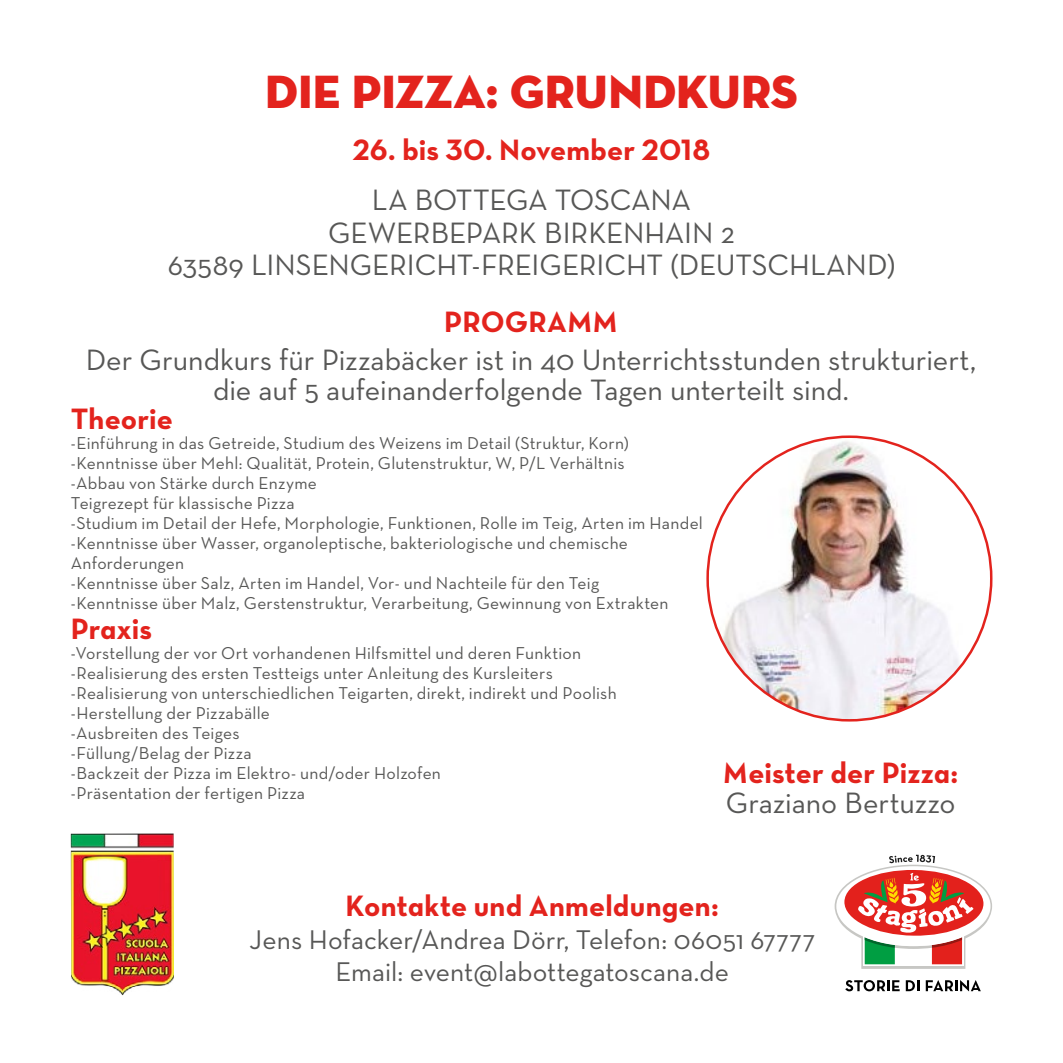
<style>
.page{position:relative;width:1063px;height:1063px;background:#fff}
.page>*{position:absolute;margin:0;border:0;box-sizing:border-box;transform-origin:0 0}
.t1{font:47.5px "Neutra Disp Titling";letter-spacing:.005em;color:#e3231d}
.t2{font:30px/32.5px "Neutra Text";letter-spacing:-.005em;color:#575756;text-align:center}
.t3{font:30px "Neutra Text Bold Alt";letter-spacing:.005em;color:#e3231d}
.t4{font:27.5px/32.5px "Neutra Text";color:#575756;text-align:center}
.t5{font:17.5px/20px "Neutra Text";letter-spacing:.015em;color:#575756}
</style>
<div class="page">
<img style="left:708px;top:437px;width:283px;height:283px;border-radius:142px">
<svg style="left:835px;top:855px;width:157px;height:114px"></svg>
<svg style="left:845px;top:980px;width:55px;height:11px"></svg>
<svg style="left:906px;top:980px;width:13px;height:11px"></svg>
<svg style="left:926px;top:980px;width:55px;height:11px"></svg>
<img style="left:71px;top:833px;width:103px;height:162px">
<h1 class="t1" style="left:265px;top:62px;width:534px">DIE PIZZA: GRUNDKURS</h1>
<h2 class="t3" style="left:353px;top:131px;width:359px">26. bis 30. November 2018</h2>
<h2 class="t2" style="left:168px;top:183px;width:729px">LA BOTTEGA TOSCANA<br>GEWERBEPARK BIRKENHAIN 2<br>63589 LINSENGERICHT-FREIGERICHT (DEUTSCHLAND)</h2>
<h2 class="t3" style="left:444px;top:303px;width:175px">PROGRAMM</h2>
<h2 class="t2" style="left:86px;top:344px;width:892px;line-height:30px">Der Grundkurs für Pizzabäcker ist in 40 Unterrichtsstunden strukturiert, die auf 5 aufeinanderfolgende Tagen unterteilt sind.</h2>
<h2 class="t3" style="left:71px;top:401px;width:103px">Theorie</h2>
<p class="t5" style="left:71px;top:433px;width:634px">-Einführung in das Getreide, Studium des Weizens im Detail (Struktur, Korn) -Kenntnisse über Mehl: Qualität, Protein, Glutenstruktur, W, P/L Verhältnis<br>-Abbau von Stärke durch Enzyme<br>Teigrezept für klassische Pizza<br>-Studium im Detail der Hefe, Morphologie, Funktionen, Rolle im Teig, Arten im Handel -Kenntnisse über Wasser, organoleptische, bakteriologische und chemische Anforderungen<br>-Kenntnisse über Salz, Arten im Handel, Vor- und Nachteile für den Teig<br>-Kenntnisse über Malz, Gerstenstruktur, Verarbeitung, Gewinnung von Extrakten</p>
<h2 class="t3" style="left:71px;top:611px;width:83px">Praxis</h2>
<p class="t5" style="left:71px;top:643px;width:547px">-Vorstellung der vor Ort vorhandenen Hilfsmittel und deren Funktion -Realisierung des ersten Testteigs unter Anleitung des Kursleiters -Realisierung von unterschiedlichen Teigarten, direkt, indirekt und Poolish -Herstellung der Pizzabälle<br>-Ausbreiten des Teiges<br>-Füllung/Belag der Pizza<br>-Backzeit der Pizza im Elektro- und/oder Holzofen<br>-Präsentation der fertigen Pizza</p>
<h2 class="t3" style="left:723px;top:754px;width:237px">Meister der Pizza:</h2>
<h2 class="t2" style="left:726px;top:786px;width:231px">Graziano Bertuzzo</h2>
<h2 class="t3" style="left:346px;top:887px;width:375px">Kontakte und Anmeldungen:</h2>
<h3 class="t4" style="left:249px;top:923px;width:567px">Jens Hofacker/Andrea Dörr, Telefon: 06051 67777<br>Email: event@labottegatoscana.de</h3>
</div>
